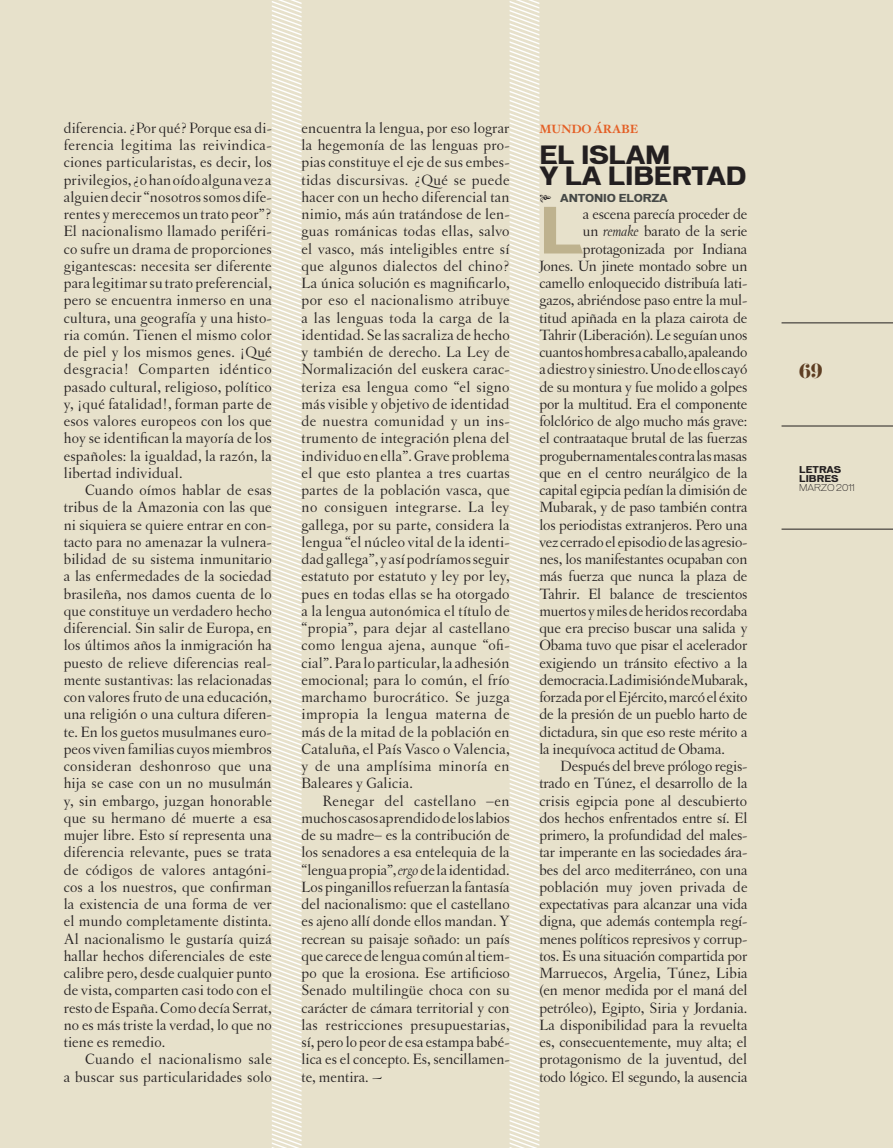
<style>
.page{position:relative;width:893px;height:1148px;background:#e7e1cb}
.page>*{position:absolute;margin:0;border:0;box-sizing:border-box;transform-origin:0 0}
.t1{font:700 60.6px "Vonnes";color:#beb28e}
.t2{font:700 24px/21px "Vonnes";letter-spacing:-.01em;color:#231f20}
.t3{font:18px "Eloquent JF";color:#5e3e23}
.t4{font:15.75px/17.2px "Letras Oldstyle";letter-spacing:-.01em;color:#231f20;text-align:justify}
.t5{font:15.75px/17.2px "Letras Oldstyle";letter-spacing:.015em;color:#231f20;text-align:right}
.t6{font:700 12px "Hoefler Txt";letter-spacing:-.01em;color:#e45e24}
.t7{font:700 10.5px "Vonnes";letter-spacing:-.01em;color:#454846}
.t8{font:700 9px/9px "Vonnes";color:#231f20}
.t9{font:300 9px "Vonnes";color:#231f20}
.s1{font-style:italic}
</style>
<div class="page">
<svg style="left:272px;top:0;width:30px;height:1148px"></svg>
<hr style="left:781px;top:426px;width:112px;height:1px;background:#231f20">
<hr style="left:781px;top:322px;width:112px;height:1px;background:#231f20">
<hr style="left:781px;top:529px;width:112px;height:1px;background:#231f20">
<svg style="left:510px;top:0;width:30px;height:1148px"></svg>
<p class="t4" style="left:64px;top:119px;width:210px">diferencia. ¿Por qué? Porque esa di&shy;ferencia legitima las reivindica&shy;ciones particularistas, es decir, los privilegios, ¿o han oído alguna vez a alguien decir “nosotros somos dife&shy;rentes y merecemos un trato peor”?<br>El nacionalismo llamado periféri&shy;co sufre un drama de proporciones gigantescas: necesita ser diferente para legitimar su trato preferencial, pero se encuentra inmerso en una cultura, una geografía y una histo&shy;ria común. Tienen el mismo color de piel y los mismos genes. ¡Qué desgracia! Comparten idéntico pasado cultural, religioso, político y, ¡qué fatalidad!, forman parte de esos valores europeos con los que hoy se identifican la mayoría de los españoles: la igualdad, la razón, la libertad individual.</p>
<p class="t4" style="left:64px;top:481px;width:210px;text-indent:21px">Cuando oímos hablar de esas tribus de la Amazonia con las que ni siquiera se quiere entrar en con&shy;tacto para no amenazar la vulnera&shy;bilidad de su sistema inmunitario a las enfermedades de la sociedad brasileña, nos damos cuenta de lo que constituye un verdadero hecho diferencial. Sin salir de Europa, en los últimos años la inmigración ha puesto de relieve diferencias real&shy;mente sustantivas: las relacionadas con valores fruto de una educación, una religión o una cultura diferen&shy;te. En los guetos musulmanes euro&shy;peos viven familias cuyos miembros consideran deshonroso que una hija se case con un no musulmán y, sin embargo, juzgan honorable que su hermano dé muerte a esa mujer libre. Esto sí representa una diferencia relevante, pues se trata de códigos de valores antagóni&shy;cos a los nuestros, que confirman la existencia de una forma de ver el mundo completamente distinta.<br>Al nacionalismo le gustaría quizá hallar hechos diferenciales de este calibre pero, desde cualquier punto de vista, comparten casi todo con el resto de España. Como decía Serrat, no es más triste la verdad, lo que no tiene es remedio.</p>
<p class="t5" style="left:64px;top:1051px;width:210px">Cuando el nacionalismo sale<br>a buscar sus particularidades solo</p>
<p class="t4" style="left:302px;top:119px;width:210px">encuentra la lengua, por eso lograr la hegemonía de las lenguas pro&shy;pias constituye el eje de sus embes&shy;tidas discursivas. ¿Qué se puede hacer con un hecho diferencial tan nimio, más aún tratándose de len&shy;guas románicas todas ellas, salvo el vasco, más inteligibles entre sí que algunos dialectos del chino?<br>La única solución es magnificarlo, por eso el nacionalismo atribuye a las lenguas toda la carga de la identidad. Se las sacraliza de hecho y también de derecho. La Ley de Normalización del euskera carac&shy;teriza esa lengua como “el signo más visible y objetivo de identidad de nuestra comunidad y un ins&shy;trumento de integración plena del individuo en ella”. Grave problema el que esto plantea a tres cuartas partes de la población vasca, que no consiguen integrarse. La ley gallega, por su parte, considera la lengua “el núcleo vital de la identi&shy;dad gallega”, y así podríamos seguir estatuto por estatuto y ley por ley, pues en todas ellas se ha otorgado a la lengua autonómica el título de “propia”, para dejar al castellano como lengua ajena, aunque “ofi&shy;cial”. Para lo particular, la adhesión emocional; para lo común, el frío marchamo burocrático. Se juzga impropia la lengua materna de más de la mitad de la población en Cataluña, el País Vasco o Valencia, y de una amplísima minoría en Baleares y Galicia.</p>
<p class="t4" style="left:302px;top:792px;width:210px;text-indent:21px">Renegar del castellano –en muchos casos aprendido de los labios de su madre– es la contribución de los senadores a esa entelequia de la “lengua propia”, <span class="s1">ergo</span> de la identidad.<br>Los pinganillos refuerzan la fantasía del nacionalismo: que el castellano es ajeno allí donde ellos mandan. Y recrean su paisaje soñado: un país que carece de lengua común al tiem&shy;po que la erosiona. Ese artificioso Senado multilingüe choca con su carácter de cámara territorial y con las restricciones presupuestarias, sí, pero lo peor de esa estampa babé&shy;lica es el concepto. Es, sencillamen&shy;te, mentira. ~</p>
<p class="t6" style="left:539px;top:121px;width:100px">MUNDO ÁRABE</p>
<h2 class="t2" style="left:539px;top:144px;width:209px">EL ISLAM<br>Y LA LIBERTAD</h2>
<p class="t7" style="left:560px;top:192px;width:109px">ANTONIO ELORZA</p>
<h1 class="t1" style="left:539px;top:194px;width:40px">L</h1>
<p class="t4" style="left:583px;top:205px;width:166px">a escena parecía proceder de</p>
<p class="t4" style="left:583px;top:223px;width:166px">un <span class="s1">remake</span> barato de la serie</p>
<p class="t4" style="left:583px;top:240px;width:166px">protagonizada por Indiana</p>
<p class="t4" style="left:539px;top:257px;width:210px">Jones. Un jinete montado sobre un</p>
<p class="t4" style="left:539px;top:274px;width:210px">camello enloquecido distribuía lati-</p>
<p class="t4" style="left:539px;top:292px;width:210px">gazos, abriéndose paso entre la mul-</p>
<p class="t4" style="left:539px;top:309px;width:210px">titud apiñada en la plaza cairota de</p>
<p class="t4" style="left:539px;top:326px;width:210px">Tahrir (Liberación). Le seguían unos</p>
<p class="t4" style="left:539px;top:343px;width:210px">cuantos hombres a caballo, apaleando</p>
<p class="t4" style="left:539px;top:361px;width:209px">a diestro y siniestro. Uno de ellos cayó</p>
<p class="t4" style="left:539px;top:378px;width:209px">de su montura y fue molido a golpes</p>
<p class="t4" style="left:539px;top:395px;width:210px">por la multitud. Era el componente</p>
<p class="t4" style="left:539px;top:412px;width:209px">folclórico de algo mucho más grave:</p>
<p class="t4" style="left:539px;top:430px;width:210px">el contraataque brutal de las fuerzas</p>
<p class="t4" style="left:539px;top:447px;width:209px">progubernamentales contra las masas</p>
<p class="t4" style="left:539px;top:464px;width:210px">que en el centro neurálgico de la</p>
<p class="t4" style="left:539px;top:481px;width:210px">capital egipcia pedían la dimisión de</p>
<p class="t4" style="left:539px;top:499px;width:209px">Mubarak, y de paso también contra</p>
<p class="t4" style="left:539px;top:516px;width:209px">los periodistas extranjeros. Pero una</p>
<p class="t4" style="left:539px;top:533px;width:210px">vez cerrado el episodio de las agresio-</p>
<p class="t4" style="left:539px;top:550px;width:210px">nes, los manifestantes ocupaban con</p>
<p class="t4" style="left:539px;top:568px;width:210px">más fuerza que nunca la plaza de</p>
<p class="t4" style="left:539px;top:585px;width:210px">Tahrir. El balance de trescientos</p>
<p class="t4" style="left:539px;top:602px;width:210px">muertos y miles de heridos recordaba</p>
<p class="t4" style="left:539px;top:619px;width:210px">que era preciso buscar una salida y</p>
<p class="t4" style="left:539px;top:637px;width:209px">Obama tuvo que pisar el acelerador</p>
<p class="t4" style="left:539px;top:654px;width:209px">exigiendo un tránsito efectivo a la</p>
<p class="t4" style="left:539px;top:671px;width:210px">democracia. La dimisión de Mubarak,</p>
<p class="t4" style="left:539px;top:688px;width:209px">forzada por el Ejército, marcó el éxito</p>
<p class="t4" style="left:539px;top:706px;width:209px">de la presión de un pueblo harto de</p>
<p class="t4" style="left:539px;top:723px;width:209px">dictadura, sin que eso reste mérito a</p>
<p class="t4" style="left:539px;top:740px;width:187px">la inequívoca actitud de Obama.</p>
<p class="t4" style="left:561px;top:757px;width:188px">Después del breve prólogo regis-</p>
<p class="t4" style="left:539px;top:775px;width:210px">trado en Túnez, el desarrollo de la</p>
<p class="t4" style="left:539px;top:792px;width:209px">crisis egipcia pone al descubierto</p>
<p class="t4" style="left:539px;top:809px;width:210px">dos hechos enfrentados entre sí. El</p>
<p class="t4" style="left:539px;top:826px;width:210px">primero, la profundidad del males-</p>
<p class="t4" style="left:539px;top:844px;width:210px">tar imperante en las sociedades ára-</p>
<p class="t4" style="left:539px;top:861px;width:210px">bes del arco mediterráneo, con una</p>
<p class="t4" style="left:539px;top:878px;width:210px">población muy joven privada de</p>
<p class="t4" style="left:539px;top:895px;width:210px">expectativas para alcanzar una vida</p>
<p class="t4" style="left:539px;top:913px;width:210px">digna, que además contempla regí-</p>
<p class="t4" style="left:539px;top:930px;width:210px">menes políticos represivos y corrup-</p>
<p class="t4" style="left:539px;top:947px;width:210px">tos. Es una situación compartida por</p>
<p class="t4" style="left:539px;top:964px;width:210px">Marruecos, Argelia, Túnez, Libia</p>
<p class="t4" style="left:539px;top:982px;width:210px">(en menor medida por el maná del</p>
<p class="t4" style="left:539px;top:999px;width:209px">petróleo), Egipto, Siria y Jordania.</p>
<p class="t4" style="left:539px;top:1016px;width:210px">La disponibilidad para la revuelta</p>
<p class="t4" style="left:539px;top:1033px;width:209px">es, consecuentemente, muy alta; el</p>
<p class="t4" style="left:539px;top:1051px;width:209px">protagonismo de la juventud, del</p>
<p class="t4" style="left:539px;top:1068px;width:210px">todo lógico. El segundo, la ausencia</p>
<p class="t3" style="left:799px;top:359px;width:25px">69</p>
<p class="t8" style="left:799px;top:465px;width:44px">LETRAS<br>LIBRES</p>
<p class="t9" style="left:799px;top:482px;width:57px">MARZO 2011</p>
</div>
